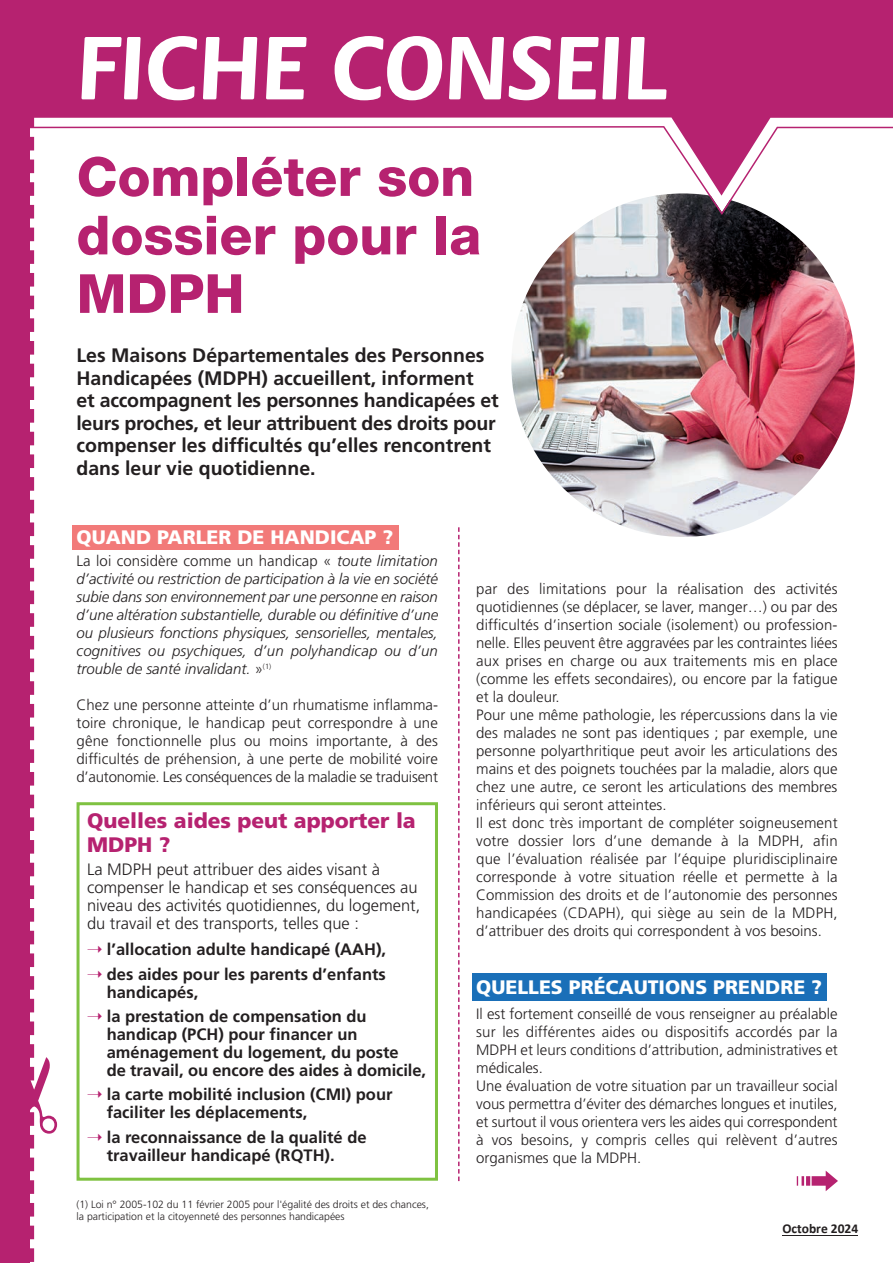
<style>
.page{position:relative;width:893px;height:1263px;background:#fff}
.page>*{position:absolute;margin:0;border:0;box-sizing:border-box;transform-origin:0 0}
.t1{font:700 96px "Flora";letter-spacing:-.005em;color:#fff}
.t2{font:800 54px/58.5px "Helvetica Neue";color:#b62270}
.t3{font:900 21px/24px "Frutiger";color:#b62270}
.t4{font:700 19.5px/22.5px "Frutiger";color:#231f20}
.t5{font:900 19.5px "Frutiger";color:#fff}
.t6{font:700 16.5px/18px "Frutiger";color:#231f20}
.t7{font:300 16.5px/18px "Frutiger";color:#231f20}
.t8{font:300 15px/18px "Frutiger";color:#231f20}
.t9{font:italic 300 15px/18px "Frutiger";letter-spacing:.005em;color:#231f20;text-align:justify}
.t10{font:700 13.5px "Calibri";color:#231f20}
.t11{font:300 10.5px/12px "Frutiger";color:#231f20}
.s1{font-style:normal}
.s2{color:#b62270}
</style>
<div class="page">
<div style="left:472px;top:974px;width:355px;height:27px;background:#1a6fb8"></div>
<div style="left:72px;top:525px;width:327px;height:24px;background:#f27a79"></div>
<img style="left:511px;top:193px;width:344px;height:344px;border-radius:50%">
<svg style="left:600px;top:196px;width:166px;height:19px"></svg>
<svg style="left:30px;top:0;width:863px;height:196px;fill:#b62270"></svg>
<hr style="left:30px;top:1px;width:4px;height:13px;background:#b62270">
<div style="left:0;top:0;width:30px;height:1263px;background:#b62270"></div>
<svg style="left:458px;top:527px;width:2px;height:654px"></svg>
<svg style="left:30px;top:14px;width:27px;height:1248px"></svg>
<div style="left:77px;top:802px;width:361px;height:379px;border:3px solid #7fc241"></div>
<hr style="left:782px;top:1235px;width:76px;height:1px;background:#231f20">
<h1 class="t1" style="left:77px;top:10px;width:593px">FICHE CONSEIL</h1>
<h2 class="t2" style="left:77px;top:152px;width:406px">Compléter son dossier pour la<br>MDPH</h2>
<p class="t4" style="left:77px;top:346px;width:424px">Les Maisons Départementales des Personnes Handicapées (MDPH) accueillent, informent<br>et accompagnent les personnes handicapées et leurs proches, et leur attribuent des droits pour compenser les difficultés qu’elles rencontrent dans leur vie quotidienne.</p>
<h3 class="t5" style="left:77px;top:527px;width:318px">QUAND PARLER DE HANDICAP ?</h3>
<p class="t9" style="left:77px;top:553px;width:363px"><span class="s1">La loi considère comme un handicap «</span> toute limitation d’activité ou restriction de participation à la vie en société subie dans son environnement par une personne en raison d’une altération substantielle, durable ou définitive d’une ou plusieurs fonctions physiques, sensorielles, mentales, cognitives ou psychiques, d’un polyhandicap ou d’un trouble de santé invalidant. <span class="s1">»</span><sup>(1)</sup></p>
<p class="t8" style="left:77px;top:697px;width:363px;text-align:justify">Chez une personne atteinte d’un rhumatisme inflamma&shy;toire chronique, le handicap peut correspondre à une gêne fonctionnelle plus ou moins importante, à des difficultés de préhension, à une perte de mobilité voire d’autonomie. Les conséquences de la maladie se traduisent</p>
<h3 class="t3" style="left:87px;top:809px;width:330px">Quelles aides peut apporter la<br>MDPH ?</h3>
<p class="t7" style="left:87px;top:861px;width:335px">La MDPH peut attribuer des aides visant à compenser le handicap et ses conséquences au niveau des activités quotidiennes, du logement, du travail et des transports, telles que :</p>
<p class="t6" style="left:87px;top:939px;width:301px;line-height:24.3px"><span class="s2">➝</span> l’allocation adulte handicapé (AAH), <span class="s2">➝</span> des aides pour les parents d’enfants</p>
<p class="t6" style="left:87px;top:981px;width:281px;line-height:24.3px;text-indent:20px">handicapés,<br><span class="s2">➝</span> la prestation de compensation du</p>
<p class="t6" style="left:107px;top:1026px;width:321px">handicap (PCH) pour financer un aménagement du logement, du poste<br>de travail, ou encore des aides à domicile,</p>
<p class="t6" style="left:107px;top:1087px;width:287px;text-indent:-20px"><span class="s2">➝</span> la carte mobilité inclusion (CMI) pour faciliter les déplacements,</p>
<p class="t6" style="left:107px;top:1129px;width:261px;text-indent:-20px"><span class="s2">➝</span> la reconnaissance de la qualité de travailleur handicapé (RQTH).</p>
<p class="t11" style="left:77px;top:1199px;width:354px">(1) Loi n° 2005-102 du 11 février 2005 pour l'égalité des droits et des chances, la participation et la citoyenneté des personnes handicapées</p>
<p class="t8" style="left:476px;top:581px;width:363px">par des limitations pour la réalisation des activités quotidiennes (se déplacer, se laver, manger…) ou par des difficultés d’insertion sociale (isolement) ou profession&shy;nelle. Elles peuvent être aggravées par les contraintes liées aux prises en charge ou aux traitements mis en place (comme les effets secondaires), ou encore par la fatigue et la douleur.<br>Pour une même pathologie, les répercussions dans la vie des malades ne sont pas identiques ; par exemple, une personne polyarthritique peut avoir les articulations des mains et des poignets touchées par la maladie, alors que chez une autre, ce seront les articulations des membres inférieurs qui seront atteintes.<br>Il est donc très important de compléter soigneusement votre dossier lors d’une demande à la MDPH, afin que l’évaluation réalisée par l’équipe pluridisciplinaire corresponde à votre situation réelle et permette à la Commission des droits et de l’autonomie des personnes handicapées (CDAPH), qui siège au sein de la MDPH, d’attribuer des droits qui correspondent à vos besoins.</p>
<h3 class="t5" style="left:476px;top:977px;width:347px">QUELLES PRÉCAUTIONS PRENDRE ?</h3>
<p class="t8" style="left:476px;top:1006px;width:363px">Il est fortement conseillé de vous renseigner au préalable sur les différentes aides ou dispositifs accordés par la MDPH et leurs conditions d’attribution, administratives et médicales.<br>Une évaluation de votre situation par un travailleur social vous permettra d’éviter des démarches longues et inutiles, et surtout il vous orientera vers les aides qui correspondent à vos besoins, y compris celles qui relèvent d’autres organismes que la MDPH.</p>
<p class="t10" style="left:782px;top:1219px;width:77px">Octobre 2024</p>
</div>
